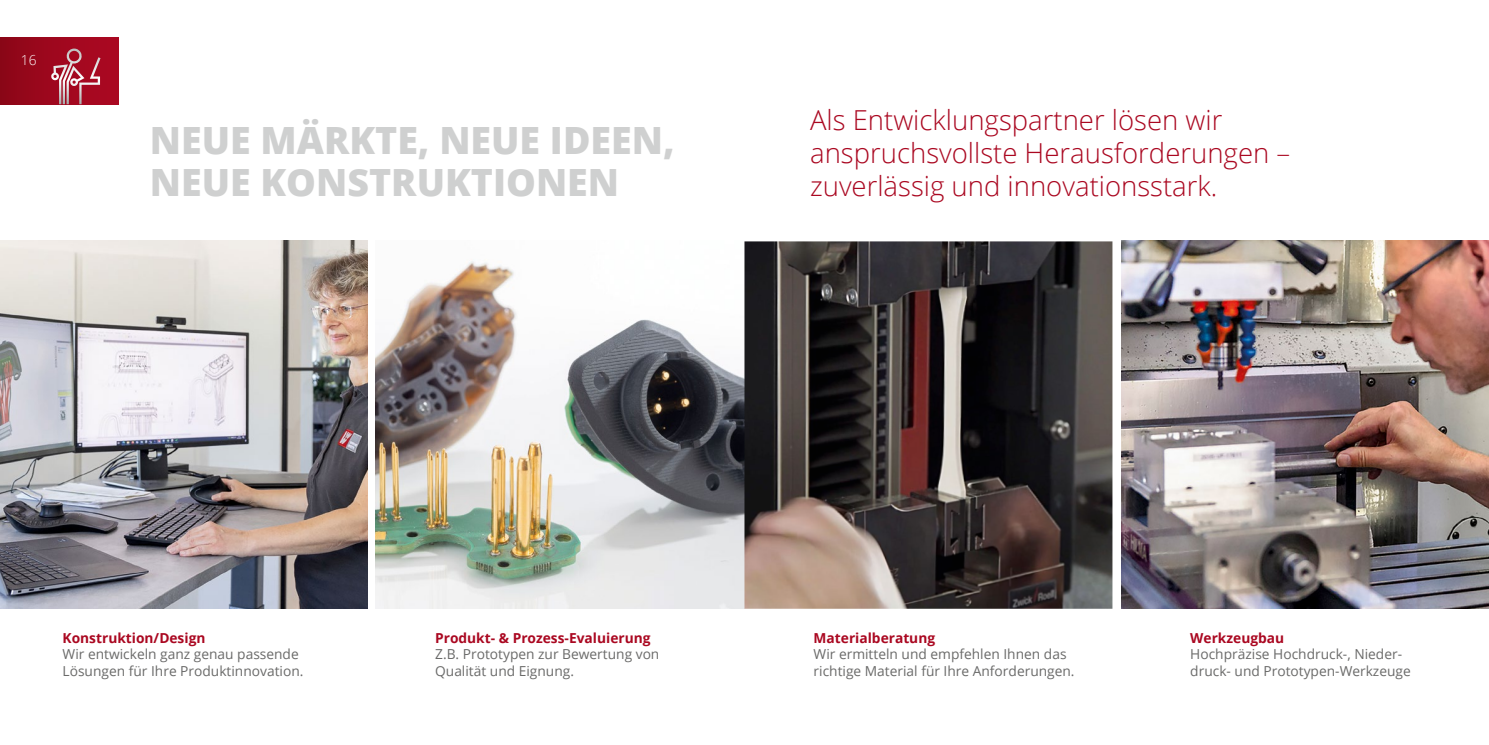
<style>
.page{position:relative;width:1489px;height:745px;background:#fff}
.page>*{position:absolute;margin:0;border:0;box-sizing:border-box;transform-origin:0 0}
.t1{font:800 37.5px/41.2px "Open Sans";color:#cfd0d0}
.t2{font:300 27.5px/33px "Open Sans";color:#aa0821}
.t3{font:13.75px/16.5px "Open Sans";color:#6a6a69}
.t4{font:700 13.75px "Open Sans";color:#aa0821}
.t5{font:300 13.75px "Open Sans";color:#fff}
</style>
<div class="page">
<img style="left:375px;top:241px;width:737px;height:367px">
<img style="left:0;top:240px;width:368px;height:368px">
<div style="left:0;top:37px;width:119px;height:67px;background:linear-gradient(to right,#8e0618,#ae0823)"></div>
<img style="left:1121px;top:240px;width:367px;height:368px">
<svg style="left:51px;top:49px;width:49px;height:55px;background:#b33f51"></svg>
<p class="t5" style="left:21px;top:51px;width:17px">16</p>
<h1 class="t1" style="left:150px;top:118px;width:526px">NEUE MÄRKTE, NEUE IDEEN,<br>NEUE KONSTRUKTIONEN</h1>
<h2 class="t2" style="left:810px;top:102px;width:481px">Als Entwicklungspartner lösen wir anspruchsvollste Herausforderungen – zuverlässig und innovationsstark.</h2>
<p class="t4" style="left:63px;top:627px;width:144px">Konstruktion/Design</p>
<p class="t3" style="left:63px;top:645px;width:242px">Wir entwickeln ganz genau passende<br>Lösungen für Ihre Produktinnovation.</p>
<p class="t4" style="left:435px;top:627px;width:217px">Produkt- &amp; Prozess-Evaluierung</p>
<p class="t3" style="left:435px;top:645px;width:226px">Z.B. Prototypen zur Bewertung von<br>Qualität und Eignung.</p>
<p class="t4" style="left:813px;top:627px;width:123px">Materialberatung</p>
<p class="t3" style="left:813px;top:645px;width:262px">Wir ermitteln und empfehlen Ihnen das richtige Material für Ihre Anforderungen.</p>
<p class="t4" style="left:1190px;top:627px;width:95px">Werkzeugbau</p>
<p class="t3" style="left:1190px;top:645px;width:222px">Hochpräzise Hochdruck-, Nieder&shy;druck- und Prototypen-Werkzeuge</p>
</div>
